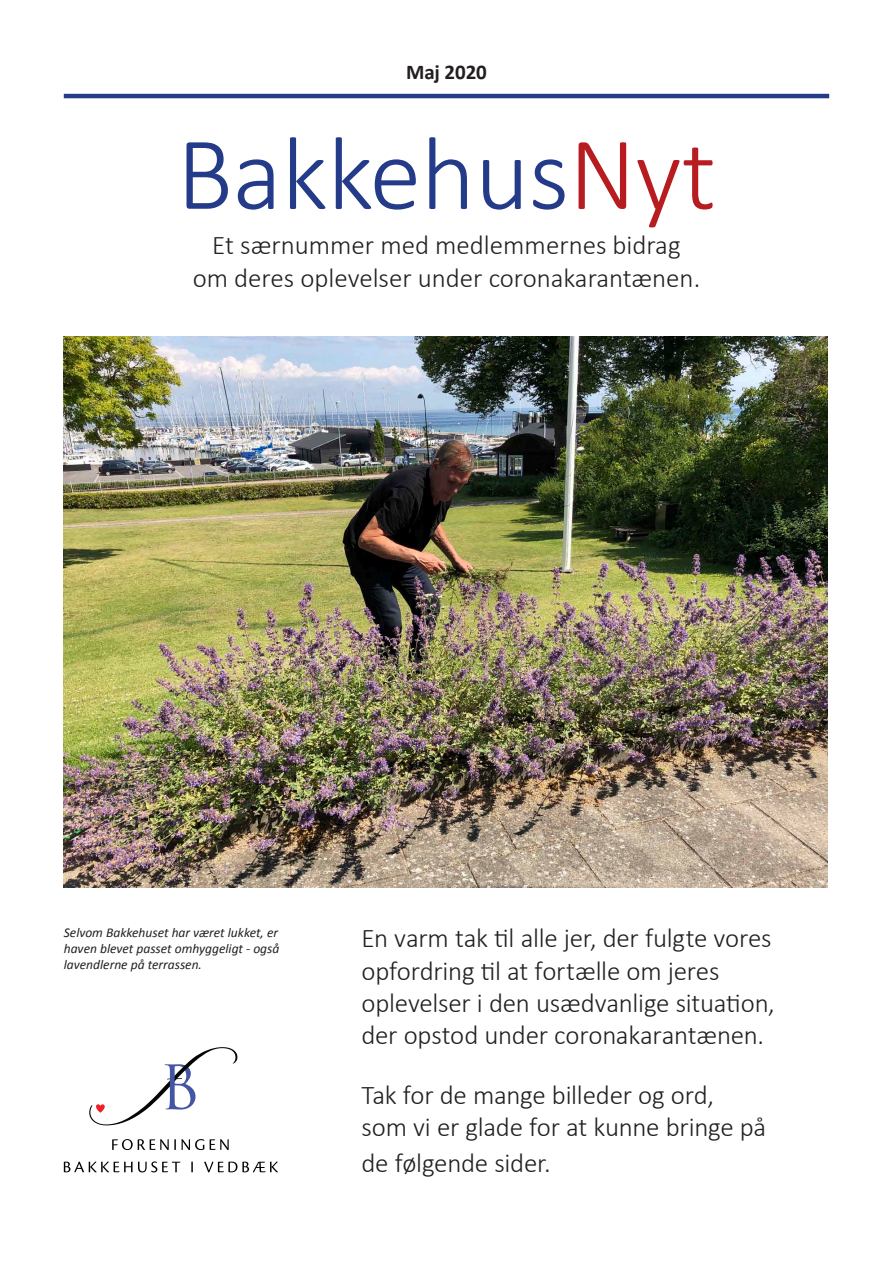
<style>
.page{position:relative;width:893px;height:1263px;background:#fff}
.page>*{position:absolute;margin:0;border:0;box-sizing:border-box;transform-origin:0 0}
.t1{font:300 105px "Calibri";letter-spacing:-.005em;color:#233b88}
.Brødtekst{font:300 27px/32.4px "Calibri";letter-spacing:-.01em;color:#231f20}
.Overskrift_1{font:700 21px "Calibri";letter-spacing:-.005em;color:#231f20}
.Billedtekst{font:italic 13.5px/16.2px "Calibri";color:#231f20;text-align:justify}
.s1{color:#b61c20}
</style>
<div class="page">
<img style="left:64px;top:336px;width:764px;height:551px">
<svg style="left:89px;top:1047px;width:148px;height:79px"></svg>
<svg style="left:112px;top:1139px;width:92px;height:11px"></svg>
<svg style="left:210px;top:1139px;width:19px;height:11px"></svg>
<svg style="left:64px;top:1161px;width:116px;height:11px"></svg>
<svg style="left:191px;top:1161px;width:2px;height:11px"></svg>
<svg style="left:204px;top:1161px;width:74px;height:11px"></svg>
<hr style="left:64px;top:94px;width:765px;height:4px;background:#233b88">
<p class="Overskrift_1" style="left:406px;top:58px;width:82px">Maj 2020</p>
<p class="t1" style="left:177px;top:109px;width:541px">Bakkehus<span class="s1">Nyt</span></p>
<p class="Brødtekst" style="left:193px;top:229px;width:509px;text-align:center">Et særnummer med medlemmernes bidrag om deres oplevelser under coronakarantænen.</p>
<p class="Billedtekst" style="left:64px;top:924px;width:217px">Selvom Bakkehuset har været lukket, er haven blevet passet omhyggeligt - også lavendlerne på terrassen.</p>
<p class="Brødtekst" style="left:361px;top:922px;width:415px">En varm tak til alle jer, der fulgte vores opfordring til at fortælle om jeres oplevelser i den usædvanlige situation, der opstod under coronakarantænen.</p>
<p class="Brødtekst" style="left:361px;top:1078px;width:406px">Tak for de mange billeder og ord, som vi er glade for at kunne bringe på</p>
<p class="Brødtekst" style="left:361px;top:1147px;width:191px">de følgende sider.</p>
</div>
